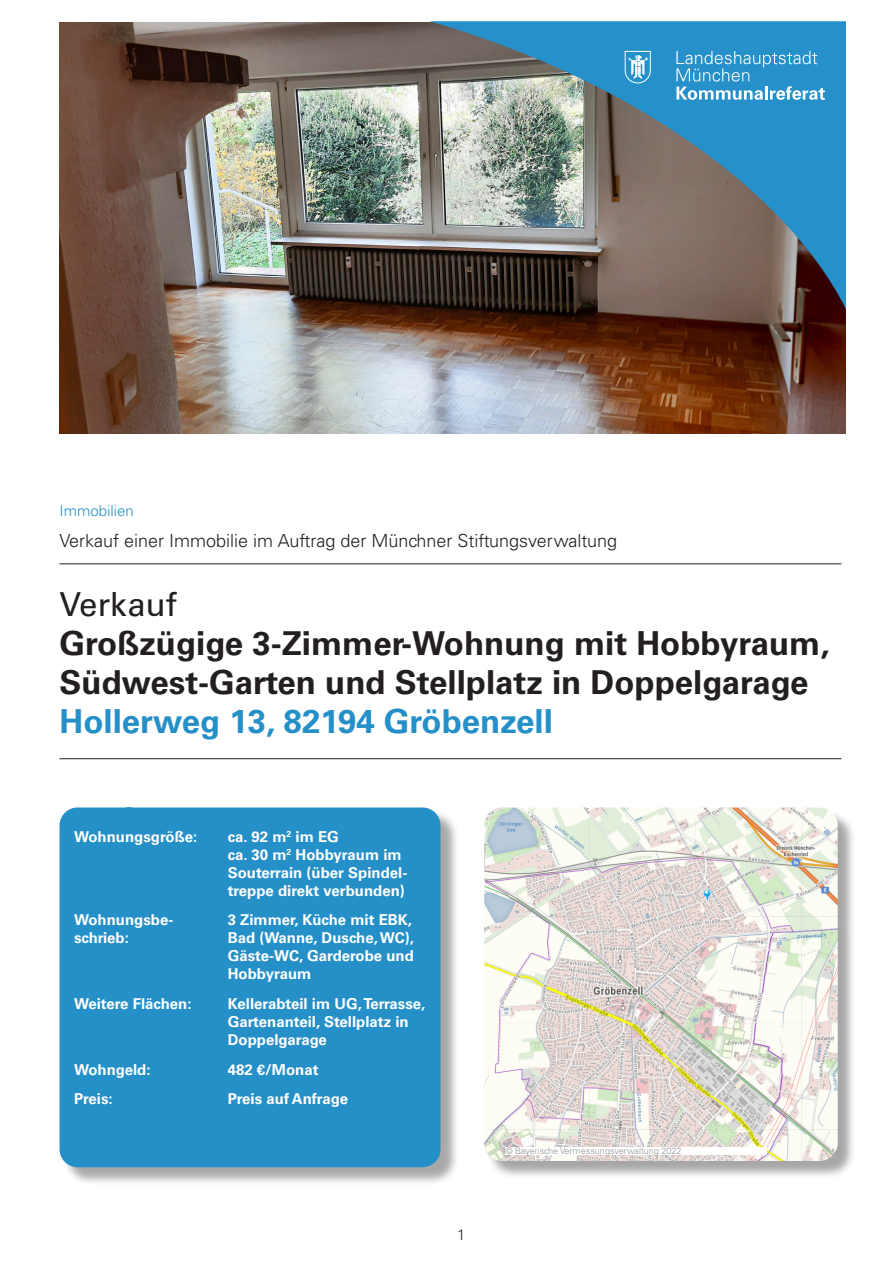
<style>
.page{position:relative;width:893px;height:1263px;background:#fff}
.page>*{position:absolute;margin:0;border:0;box-sizing:border-box;transform-origin:0 0}
.Univ_Light_22_26{font:700 33px/39px "Univers LT Std";color:#231f20}
.Univ_Light_22_26-2{font:700 33px "Univers LT Std";color:#2590c8}
.Univ_Light_12_15{font:300 18px "Univers LT Std";color:#231f20}
.t1{font:700 15px/18px "Univers LT Std";color:#fff}
.Bereich{font:300 15px "Univers LT Std";color:#2590c8}
.Seitenzahl{font:300 15px "Univers LT Std";color:#231f20}
.Univ_Light_12_15-2{font:300 9px "Univers LT Std";color:#919396}
.s1{font-weight:400}
</style>
<div class="page">
<div style="left:486px;top:810px;width:370px;height:370px;background:#231f20;opacity:.4"></div>
<img style="left:484px;top:807px;width:354px;height:354px">
<div style="left:62px;top:810px;width:397px;height:376px;background:#231f20;opacity:.39"></div>
<div style="left:60px;top:807px;width:381px;height:360px;background:#2590c8;border-radius:18px"></div>
<hr style="left:60px;top:758px;width:781px;height:1px;background:#231f20">
<hr style="left:60px;top:563px;width:781px;height:1px;background:#231f20">
<img style="left:60px;top:22px;width:786px;height:411px">
<img style="left:429px;top:21px;width:417px;height:307px">
<svg style="left:676px;top:51px;width:149px;height:49px;background:#50a5d3"></svg>
<svg style="left:624px;top:51px;width:27px;height:33px"></svg>
<div style="left:506px;top:1147px;width:261px;height:8px;background:#fff"></div>
<p class="Bereich" style="left:60px;top:501px;width:76px">Immobilien</p>
<p class="Univ_Light_12_15" style="left:60px;top:530px;width:559px">Verkauf einer Immobilie im Auftrag der Münchner Stiftungsverwaltung</p>
<p class="Univ_Light_22_26" style="left:60px;top:585px;width:771px"><span class="s1">Verkauf<br></span>Großzügige 3-Zimmer-Wohnung mit Hobbyraum,</p>
<p class="Univ_Light_22_26" style="left:60px;top:663px;width:751px">Südwest-Garten und Stellplatz in Doppelgarage</p>
<p class="Univ_Light_22_26-2" style="left:60px;top:702px;width:495px">Hollerweg 13, 82194 Gröbenzell</p>
<p class="t1" style="left:74px;top:827px;width:125px">Wohnungsgröße:</p>
<p class="t1" style="left:228px;top:827px;width:113px">ca. 92 m<sup>2</sup> im EG</p>
<p class="t1" style="left:228px;top:845px;width:175px">ca. 30 m<sup>2</sup> Hobbyraum im</p>
<p class="t1" style="left:228px;top:863px;width:180px">Souterrain (über Spindel&shy;treppe direkt verbunden)</p>
<p class="t1" style="left:74px;top:911px;width:101px">Wohnungsbe&shy;schrieb:</p>
<p class="t1" style="left:228px;top:911px;width:188px">3 Zimmer, Küche mit EBK,<br>Bad (Wanne, Dusche, WC),<br>Gäste-WC, Garderobe und<br>Hobbyraum</p>
<p class="t1" style="left:74px;top:995px;width:119px">Weitere Flächen:</p>
<p class="t1" style="left:228px;top:995px;width:199px">Kellerabteil im UG, Terrasse,<br>Gartenanteil, Stellplatz in<br>Doppelgarage</p>
<p class="t1" style="left:74px;top:1060px;width:78px">Wohngeld:</p>
<p class="t1" style="left:228px;top:1060px;width:92px">482 €/Monat</p>
<p class="t1" style="left:74px;top:1090px;width:40px">Preis:</p>
<p class="t1" style="left:228px;top:1090px;width:122px">Preis auf Anfrage</p>
<p class="Seitenzahl" style="left:457px;top:1225px;width:10px">1</p>
<p class="Univ_Light_12_15-2" style="left:506px;top:1145px;width:177px">© Bayerische Vermessungsverwaltung 2022</p>
</div>
